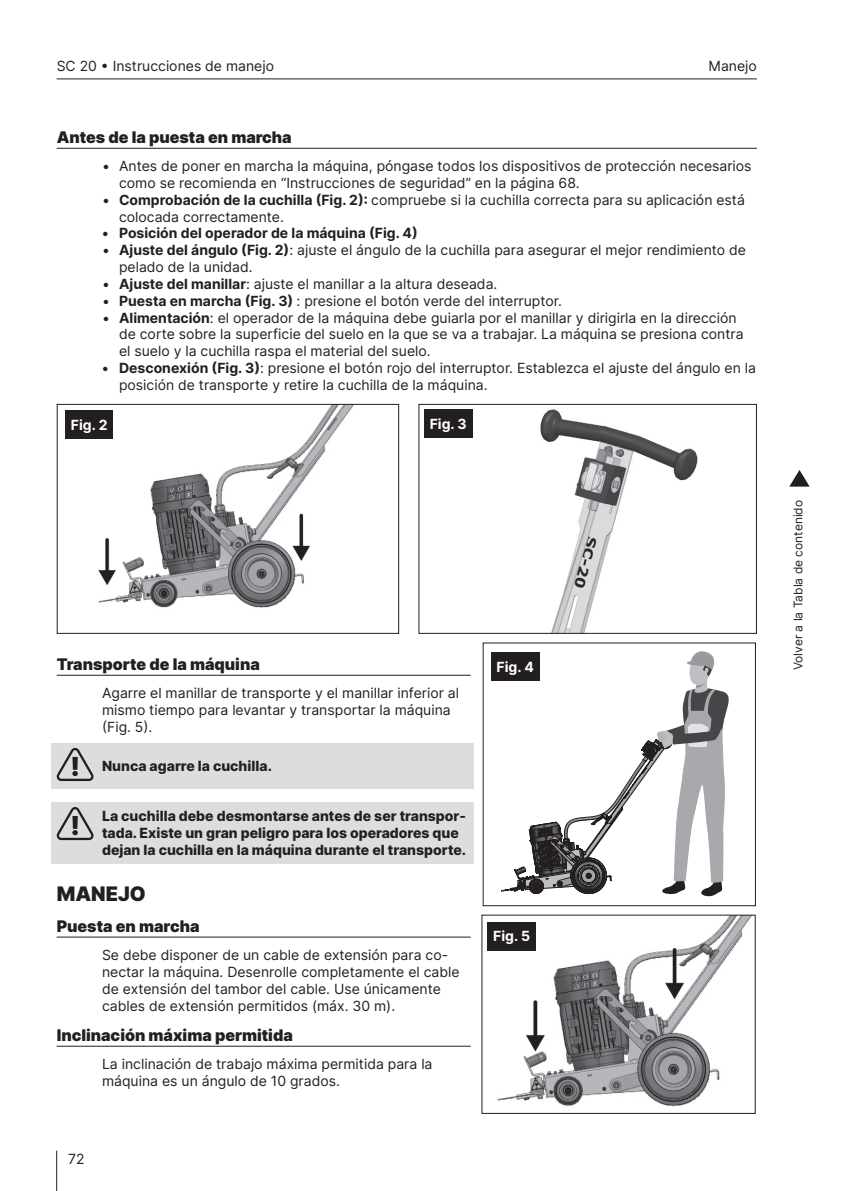
<style>
.page{position:relative;width:842px;height:1191px;background:#fff}
.page>*{position:absolute;margin:0;border:0;box-sizing:border-box;transform-origin:0 0}
.t1{font:900 20px "Inter";color:#231f20}
.H2-3-columns{font:900 16px "Inter";color:#231f20}
.body{font:14px/16.8px "Inter";color:#231f20}
.Notes-3-column{font:800 14px/16.8px "Inter";color:#231f20}
.t2{font:700 14px "Inter";color:#231f20}
.Figure{font:700 14px "Inter";color:#fff}
.t3{font:12px "Inter";color:#231f20}
.s1{font-weight:700}
</style>
<div class="page">
<hr style="left:57px;top:78px;width:700px;height:1px;background:#231f20">
<hr style="left:56px;top:1150px;width:1px;height:41px;background:#231f20">
<svg style="left:789px;top:470px;width:21px;height:17px"></svg>
<hr style="left:57px;top:148px;width:700px;height:1px;background:#231f20">
<hr style="left:57px;top:675px;width:414px;height:1px;background:#231f20">
<div style="left:51px;top:743px;width:422px;height:45px;background:#dcdddf"></div>
<div style="left:51px;top:802px;width:422px;height:61px;background:#dcdddf"></div>
<hr style="left:57px;top:936px;width:414px;height:1px;background:#231f20">
<hr style="left:57px;top:1045px;width:414px;height:1px;background:#231f20">
<img style="left:87px;top:406px;width:267px;height:202px">
<div style="left:57px;top:404px;width:342px;height:230px;border:1px solid #231f20"></div>
<div style="left:65px;top:411px;width:48px;height:28px;background:#231f20"></div>
<img style="left:540px;top:409px;width:158px;height:223px">
<div style="left:418px;top:404px;width:339px;height:230px;border:1px solid #231f20"></div>
<div style="left:424px;top:409px;width:48px;height:29px;background:#231f20"></div>
<svg style="left:56px;top:748px;width:38px;height:33px"></svg>
<svg style="left:56px;top:807px;width:38px;height:33px"></svg>
<svg style="left:501px;top:651px;width:228px;height:246px"></svg>
<div style="left:483px;top:642px;width:273px;height:264px;border:1px solid #231f20"></div>
<div style="left:491px;top:652px;width:48px;height:28px;background:#231f20"></div>
<img style="left:487px;top:916px;width:265px;height:191px">
<div style="left:488px;top:922px;width:48px;height:28px;background:#231f20"></div>
<p class="body" style="left:57px;top:57px;width:219px">SC 20 • Instrucciones de manejo</p>
<p class="body" style="left:708px;top:57px;width:50px">Manejo</p>
<h2 class="H2-3-columns" style="left:57px;top:126px;width:237px">Antes de la puesta en marcha</h2>
<p class="body" style="left:119px;top:157px;width:634px;text-indent:-17px">• Antes de poner en marcha la máquina, póngase todos los dispositivos de protección necesarios como se recomienda en “Instrucciones de seguridad” en la página 68.</p>
<p class="body" style="left:119px;top:191px;width:627px;text-indent:-17px">• <span class="s1">Comprobación de la cuchilla (Fig. 2):</span> compruebe si la cuchilla correcta para su aplicación está colocada correctamente.</p>
<p class="t2" style="left:102px;top:223px;width:317px">• Posición del operador de la máquina (Fig. 4)</p>
<p class="body" style="left:119px;top:241px;width:628px;text-indent:-17px">• <span class="s1">Ajuste del ángulo (Fig. 2)</span>: ajuste el ángulo de la cuchilla para asegurar el mejor rendimiento de pelado de la unidad.</p>
<p class="body" style="left:102px;top:275px;width:397px">• <span class="s1">Ajuste del manillar</span>: ajuste el manillar a la altura deseada.</p>
<p class="body" style="left:102px;top:292px;width:461px">• <span class="s1">Puesta en marcha (Fig. 3)</span> : presione el botón verde del interruptor.</p>
<p class="body" style="left:119px;top:309px;width:626px;text-indent:-17px">• <span class="s1">Alimentación</span>: el operador de la máquina debe guiarla por el manillar y dirigirla en la dirección de corte sobre la superficie del suelo en la que se va a trabajar. La máquina se presiona contra el suelo y la cuchilla raspa el material del suelo.</p>
<p class="body" style="left:119px;top:359px;width:638px;text-indent:-17px"><span class="s1">• Desconexión (Fig. 3)</span>: presione el botón rojo del interruptor. Establezca el ajuste del ángulo en la posición de transporte y retire la cuchilla de la máquina.</p>
<p class="Figure" style="left:71px;top:415px;width:38px">Fig. 2</p>
<p class="Figure" style="left:430px;top:413px;width:39px">Fig. 3</p>
<p class="H2-3-columns" style="left:57px;top:652px;width:205px">Transporte de la máquina</p>
<p class="body" style="left:102px;top:684px;width:359px">Agarre el manillar de transporte y el manillar inferior al mismo tiempo para levantar y transportar la máquina (Fig. 5).</p>
<p class="Notes-3-column" style="left:102px;top:757px;width:171px">Nunca agarre la cuchilla.</p>
<p class="Notes-3-column" style="left:102px;top:807px;width:366px">La cuchilla debe desmontarse antes de ser transpor&shy;tada. Existe un gran peligro para los operadores que dejan la cuchilla en la máquina durante el transporte.</p>
<h1 class="t1" style="left:57px;top:879px;width:91px">MANEJO</h1>
<p class="H2-3-columns" style="left:57px;top:914px;width:144px">Puesta en marcha</p>
<p class="body" style="left:102px;top:946px;width:359px">Se debe disponer de un cable de extensión para co&shy;nectar la máquina. Desenrolle completamente el cable de extensión del tambor del cable. Use únicamente cables de extensión permitidos (máx. 30 m).</p>
<p class="H2-3-columns" style="left:57px;top:1023px;width:238px">Inclinación máxima permitida</p>
<p class="body" style="left:102px;top:1055px;width:332px">La inclinación de trabajo máxima permitida para la máquina es un ángulo de 10 grados.</p>
<p class="body" style="left:68px;top:1150px;width:18px">72</p>
<p class="Figure" style="left:496px;top:656px;width:39px">Fig. 4</p>
<p class="Figure" style="left:493px;top:925px;width:38px">Fig. 5</p>
<p class="t3" style="left:789px;top:670px;width:172px;rotate:-90deg">Volver a la Tabla de contenido</p>
</div>
